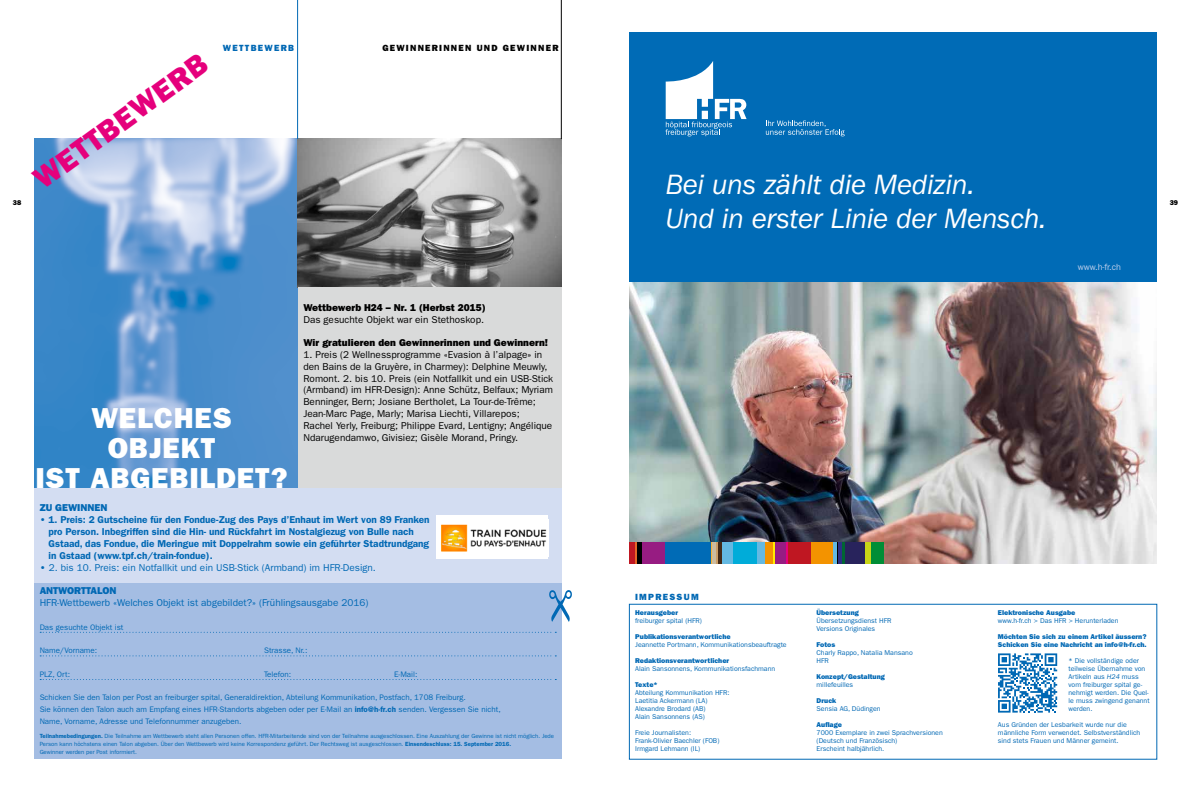
<style>
.page{position:relative;width:1191px;height:794px;background:#fff}
.page>*{position:absolute;margin:0;border:0;box-sizing:border-box;transform-origin:0 0}
.t1{font:30px "ITC Franklin Gothic Std Hvy";color:#e5007c}
.t2{font:29px/30px "ITC Franklin Gothic Std Hvy";letter-spacing:.03em;color:#fff;text-align:center}
.t3{font:italic 28.9px/34.7px "ITC Franklin Gothic Std";letter-spacing:-.01em;color:#fff}
.t4{font:10px/11.8px "ITC Franklin Gothic Std";color:#000}
.t5{font:600 10px/11.8px "ITC Franklin Gothic Std";letter-spacing:-.005em;color:#0068b4}
.t6{font:10px "ITC Franklin Gothic Std";color:#0068b4}
.t7{font:10px "ITC Franklin Gothic Std Hvy";color:#000}
.t8{font:10px "ITC Franklin Gothic Std Hvy";color:#0068b4}
.t9{font:9px "ITC Franklin Gothic Std Hvy";color:#000}
.t10{font:9px "ITC Franklin Gothic Std Hvy";color:#0068b4}
.t11{font:9px "ITC Franklin Gothic Std";letter-spacing:-.005em;color:#bdceeb}
.t12{font:8px/11.8px "ITC Franklin Gothic Std";color:#0068b4}
.t13{font:7px/8px "ITC Franklin Gothic Std";color:#0068b4}
.t14{font:7px/8px "ITC Franklin Gothic Std Hvy";color:#0068b4}
.t15{font:7px "ITC Franklin Gothic Std Hvy";color:#000}
.t16{font:6px/8px "ITC Franklin Gothic Std";color:#0068b4}
.s1{font-weight:600}
.s2{font-style:italic}
</style>
<div class="page">
<img style="left:34px;top:139px;width:264px;height:349px">
<img style="left:298px;top:139px;width:263px;height:148px">
<div style="left:298px;top:287px;width:263px;height:201px;background:#d9dada"></div>
<div style="left:34px;top:570px;width:527px;height:188px;background:#a4bde3"></div>
<svg style="left:40px;top:632px;width:516px;height:1px"></svg>
<svg style="left:40px;top:655px;width:516px;height:1px"></svg>
<svg style="left:40px;top:679px;width:516px;height:1px"></svg>
<hr style="left:297px;top:0;width:1px;height:139px;background:#0068b4">
<hr style="left:561px;top:0;width:1px;height:139px;background:#000">
<svg style="left:549px;top:590px;width:23px;height:32px"></svg>
<div style="left:34px;top:488px;width:527px;height:94px;background:#d3ddf2"></div>
<div style="left:436px;top:515px;width:112px;height:43px;background:#fff"></div>
<img style="left:441px;top:524px;width:106px;height:28px">
<svg style="left:998px;top:653px;width:59px;height:59px"></svg>
<img style="left:629px;top:282px;width:528px;height:282px">
<div style="left:629px;top:33px;width:528px;height:249px;background:#006bb6"></div>
<div style="left:870px;top:542px;width:14px;height:22px;background:#008e36"></div>
<div style="left:865px;top:542px;width:5px;height:22px;background:#c9d517"></div>
<div style="left:844px;top:542px;width:21px;height:22px;background:#28235c"></div>
<hr style="left:841px;top:542px;width:3px;height:22px;background:#063">
<hr style="left:838px;top:542px;width:3px;height:22px;background:#2c2f84">
<hr style="left:836px;top:542px;width:2px;height:22px;background:#000">
<svg style="left:832px;top:542px;width:4px;height:22px"></svg>
<div style="left:810px;top:542px;width:22px;height:22px;background:#f39300"></div>
<div style="left:788px;top:542px;width:22px;height:22px;background:#bf1722"></div>
<hr style="left:785px;top:542px;width:3px;height:22px;background:#e5007c">
<div style="left:775px;top:542px;width:10px;height:22px;background:#971c82"></div>
<hr style="left:773px;top:542px;width:2px;height:22px;background:#ffed00">
<div style="left:765px;top:542px;width:8px;height:22px;background:#f39300"></div>
<div style="left:757px;top:542px;width:8px;height:22px;background:#64b9e2"></div>
<div style="left:732px;top:542px;width:25px;height:22px;background:#00acd9"></div>
<div style="left:665px;top:542px;width:45px;height:22px;background:#006bb6"></div>
<div style="left:717px;top:542px;width:5px;height:22px;background:#432a18"></div>
<svg style="left:710px;top:542px;width:7px;height:22px"></svg>
<div style="left:636px;top:542px;width:6px;height:22px;background:#000"></div>
<svg style="left:635px;top:542px;width:1px;height:22px"></svg>
<div style="left:629px;top:542px;width:6px;height:22px;background:#bf1722"></div>
<div style="left:642px;top:542px;width:23px;height:22px;background:#971c82"></div>
<div style="left:722px;top:542px;width:10px;height:22px;background:#64b9e2"></div>
<svg style="left:665px;top:61px;width:81px;height:75px"></svg>
<svg style="left:766px;top:120px;width:78px;height:16px"></svg>
<p class="t10" style="left:223px;top:43px;width:16px">Wett</p>
<p class="t10" style="left:251px;top:43px;width:16px">bewer</p>
<p class="t10" style="left:288px;top:43px;width:7px">b</p>
<p class="t9" style="left:382px;top:43px;width:16px">Gewinnerinnen</p>
<p class="t9" style="left:477px;top:43px;width:8px">und</p>
<p class="t9" style="left:503px;top:43px;width:16px">Gewinner</p>
<h1 class="t1" style="left:90px;top:121px;width:46px;rotate:-36deg">bewer</h1>
<h1 class="t1" style="left:26px;top:168px;width:48px;rotate:-36deg">Wett</h1>
<h3 class="t3" style="left:665px;top:167px;width:382px">Bei uns zählt die Medizin.<br>Und in erster Linie der Mensch.</h3>
<p class="t15" style="left:13px;top:198px;width:10px">38</p>
<p class="t15" style="left:1169px;top:198px;width:10px">39</p>
<h2 class="t2" style="left:91px;top:403px;width:102px">Welches<br>Objekt</h2>
<h2 class="t2" style="left:35px;top:463px;width:16px">ist</h2>
<h2 class="t2" style="left:91px;top:463px;width:116px">abgebildet</h2>
<h2 class="t2" style="left:270px;top:463px;width:19px">?</h2>
<h3 class="t7" style="left:303px;top:301px;width:184px">Wettbewerb H24 – Nr. 1 (Herbst 2015)</h3>
<h3 class="t4" style="left:303px;top:313px;width:182px">Das gesuchte Objekt war ein Stethoskop.</h3>
<h3 class="t7" style="left:303px;top:337px;width:246px">Wir gratulieren den Gewinnerinnen und Gewinnern!</h3>
<p class="t4" style="left:303px;top:349px;width:251px">1. Preis (2 Wellnessprogramme «Evasion à l’alpage» in den Bains de la Gruyère, in Charmey): Delphine Meuwly, Romont. 2. bis 10. Preis (ein Notfallkit und ein USB-Stick (Armband) im HFR-Design): Anne Schütz, Belfaux; Myriam Benninger, Bern; Josiane Bertholet, La Tour-de-Trême; Jean-Marc Page, Marly; Marisa Liechti, Villarepos;<br>Rachel Yerly, Freiburg; Philippe Evard, Lentigny; Angélique Ndarugendamwo, Givisiez; Gisèle Morand, Pringy.</p>
<h3 class="t8" style="left:40px;top:502px;width:69px">ZU GEWINNEN</h3>
<p class="t5" style="left:49px;top:514px;width:382px;text-indent:-9px">• 1. Preis: 2 Gutscheine für den Fondue-Zug des Pays d’Enhaut im Wert von 89 Franken pro Person. Inbegriffen sind die Hin- und Rückfahrt im Nostalgiezug von Bulle nach Gstaad, das Fondue, die Meringue mit Doppelrahm sowie ein geführter Stadtrundgang in Gstaad (www.tpf.ch/train-fondue).</p>
<h3 class="t6" style="left:40px;top:561px;width:338px"><span class="s1">•</span> 2. bis 10. Preis: ein Notfallkit und ein USB-Stick (Armband) im HFR-Design.</h3>
<h3 class="t8" style="left:40px;top:585px;width:78px">ANTWORTTALON</h3>
<h3 class="t6" style="left:40px;top:597px;width:330px">HFR-Wettbewerb «Welches Objekt ist abgebildet?» (Frühlingsausgabe 2016)</h3>
<p class="t12" style="left:40px;top:621px;width:85px">Das gesuchte Objekt ist</p>
<p class="t12" style="left:40px;top:644px;width:59px">Name/Vorname:</p>
<p class="t12" style="left:264px;top:644px;width:45px">Strasse, Nr.:</p>
<p class="t12" style="left:40px;top:668px;width:32px">PLZ, Ort:</p>
<p class="t12" style="left:264px;top:668px;width:29px">Telefon:</p>
<p class="t12" style="left:394px;top:668px;width:25px">E-Mail:</p>
<p class="t12" style="left:40px;top:692px;width:462px">Schicken Sie den Talon per Post an freiburger spital, Generaldirektion, Abteilung Kommunikation, Postfach, 1708 Freiburg.<br>Sie können den Talon auch am Empfang eines HFR-Standorts abgeben oder per E-Mail an <span class="s1">info@h-fr.ch</span> senden. Vergessen Sie nicht,<br>Name, Vorname, Adresse und Telefonnummer anzugeben.</p>
<p class="t16" style="left:40px;top:732px;width:516px"><span class="s1">Teilnahmebedingungen.</span> Die Teilnahme am Wettbewerb steht allen Personen offen. HFR-Mitarbeitende sind von der Teilnahme ausgeschlossen. Eine Auszahlung der Gewinne ist nicht möglich. Jede<br>Person kann höchstens einen Talon abgeben. Über den Wettbewerb wird keine Korrespondenz geführt. Der Rechtsweg ist ausgeschlossen. <span class="s1">Einsendeschluss: 15. September 2016.<br></span>Gewinner werden per Post informiert.</p>
<p class="t11" style="left:1078px;top:262px;width:44px">www.h-fr.ch</p>
<p class="t10" style="left:635px;top:592px;width:8px">impressum</p>
<p class="t14" style="left:635px;top:608px;width:44px">Herausgeber</p>
<p class="t13" style="left:635px;top:616px;width:68px">freiburger spital (HFR)</p>
<p class="t14" style="left:635px;top:632px;width:97px">Publikationsverantwortliche</p>
<p class="t13" style="left:635px;top:640px;width:153px">Jeannette Portmann, Kommunikationsbeauftragte</p>
<p class="t14" style="left:635px;top:656px;width:96px">Redaktionsverantwortlicher</p>
<p class="t13" style="left:635px;top:664px;width:142px">Alain Sansonnens, Kommunikationsfachmann</p>
<p class="t14" style="left:635px;top:680px;width:24px">Texte*</p>
<p class="t13" style="left:635px;top:688px;width:96px">Abteilung Kommunikation HFR:<br>Laetitia Ackermann (LA)<br>Alexandre Brodard (AB)<br>Alain Sansonnens (AS)</p>
<p class="t13" style="left:635px;top:728px;width:86px">Freie Journalisten:<br>Frank-Olivier Baechler (FOB)<br>Irmgard Lehmann (IL)</p>
<p class="t14" style="left:816px;top:608px;width:44px">Übersetzung</p>
<p class="t13" style="left:816px;top:616px;width:77px">Übersetzungsdienst HFR<br>Versions Originales</p>
<p class="t14" style="left:816px;top:640px;width:20px">Fotos</p>
<p class="t13" style="left:816px;top:648px;width:98px">Charly Rappo, Natalia Mansano<br>HFR</p>
<p class="t14" style="left:816px;top:672px;width:70px">Konzept/Gestaltung</p>
<p class="t13" style="left:816px;top:680px;width:38px">millefeuilles</p>
<p class="t14" style="left:816px;top:696px;width:21px">Druck</p>
<p class="t13" style="left:816px;top:704px;width:66px">Sensia AG, Düdingen</p>
<p class="t14" style="left:816px;top:720px;width:27px">Auflage</p>
<p class="t13" style="left:816px;top:728px;width:128px">7000 Exemplare in zwei Sprachversionen (Deutsch und Französisch)<br>Erscheint halbjährlich.</p>
<p class="t14" style="left:998px;top:608px;width:79px">Elektronische Ausgabe</p>
<p class="t13" style="left:998px;top:616px;width:122px">www.h-fr.ch &gt; Das HFR &gt; Herunterladen</p>
<p class="t14" style="left:998px;top:632px;width:150px">Möchten Sie sich zu einem Artikel äussern?<br>Schicken Sie eine Nachricht an info@h-fr.ch.</p>
<p class="t13" style="left:1068px;top:656px;width:83px">* Die vollständige oder teilweise Übernahme von<br>Artikeln aus <span class="s2">H24</span> muss vom freiburger spital ge&shy;nehmigt werden. Die Quel&shy;le muss zwingend genannt werden.</p>
<p class="t13" style="left:998px;top:720px;width:144px">Aus Gründen der Lesbarkeit wurde nur die männliche Form verwendet. Selbstverständlich sind stets Frauen und Männer gemeint.</p>
</div>
